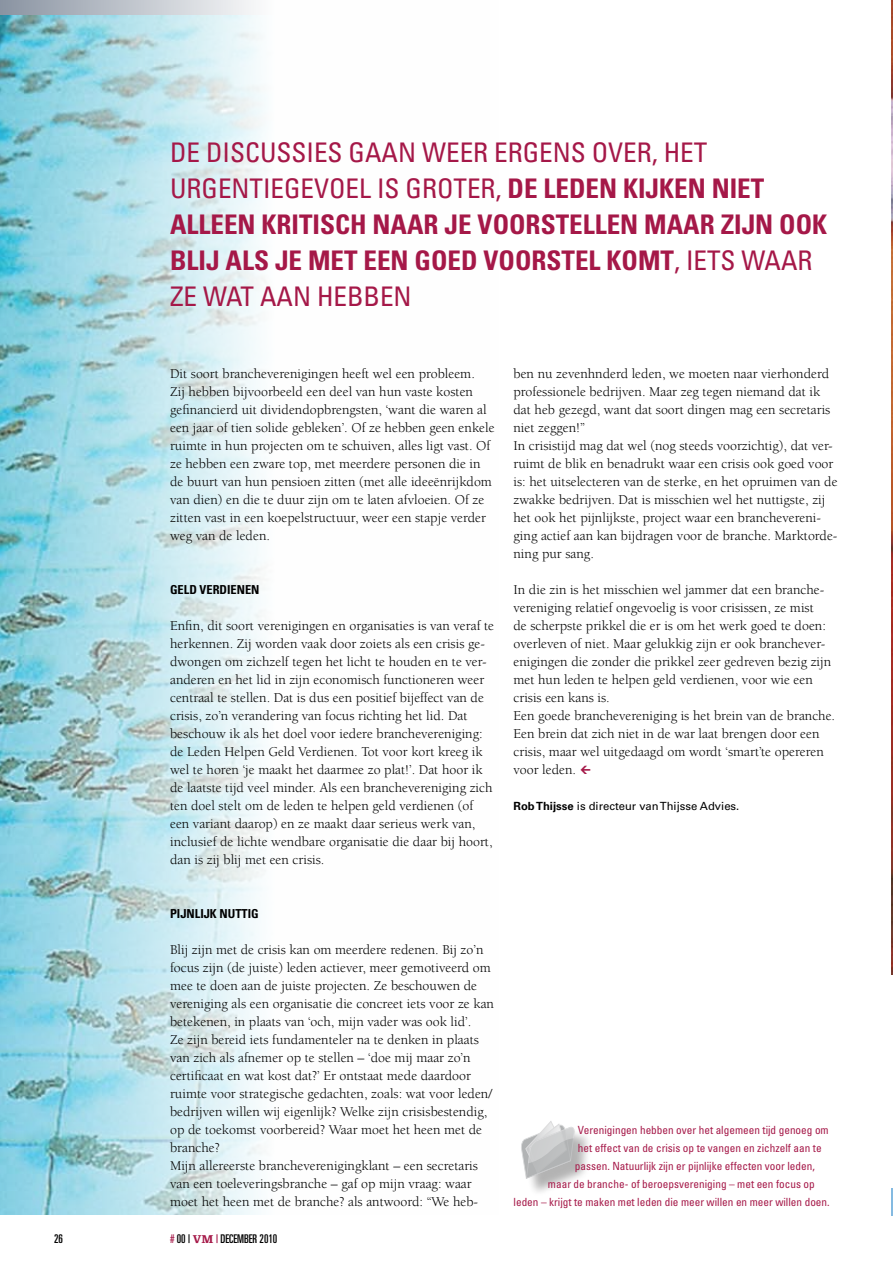
<style>
.page{position:relative;width:893px;height:1263px;background:#fff}
.page>*{position:absolute;margin:0;border:0;box-sizing:border-box;transform-origin:0 0}
.t1{font:700 condensed 27px "Univers";color:#a51848}
.t2{font:condensed 27px "Univers";color:#a51848}
.t3{font:13.8px/18px "Berkeley";color:#000}
.t4{font:700 condensed 12.3px "Univers";color:#000}
.t5{font:ultra-condensed 12px "Univers";color:#000}
.t6{font:condensed 11.25px "Univers";color:#a51848}
.t7{font:500 11.25px "Univers CE";color:#000}
.s1{font-weight:400}
.s2{color:#a51848}
.s3{font-family:"Egyptienne F";font-weight:900;font-stretch:normal;color:#a51848}
.s4{font-family:"Univers";font-weight:700}
</style>
<div class="page">
<img style="left:0;top:16px;width:265px;height:1198px">
<div style="left:523px;top:1123px;width:69px;height:72px;background:#000;opacity:.3"></div>
<svg style="left:521px;top:1121px;width:54px;height:58px"></svg>
<img style="left:892px;top:1px;width:1px;height:973px">
<svg style="left:892px;top:1188px;width:1px;height:28px"></svg>
<h1 class="t2" style="left:170px;top:135px;width:51px">De discussies</h1>
<h1 class="t2" style="left:349px;top:135px;width:17px">gaan</h1>
<h1 class="t2" style="left:422px;top:135px;width:18px">weer</h1>
<h1 class="t2" style="left:494px;top:135px;width:16px">ergens</h1>
<h1 class="t2" style="left:592px;top:135px;width:16px">over</h1>
<h1 class="t2" style="left:652px;top:135px;width:27px">, het</h1>
<h1 class="t2" style="left:170px;top:171px;width:16px">urgentiegevoel</h1>
<h1 class="t2" style="left:377px;top:171px;width:44px">is groter</h1>
<h1 class="t1" style="left:496px;top:172px;width:264px"><span class="s1">,</span> DE LEDEN KIJKEN NIET</h1>
<h1 class="t1" style="left:170px;top:208px;width:238px">ALLEEN KRITISCH NAAR</h1>
<h1 class="t1" style="left:445px;top:208px;width:239px">JE VOORSTELLEN MAAR</h1>
<h1 class="t1" style="left:721px;top:208px;width:108px">ZIJN OOK</h1>
<h1 class="t1" style="left:170px;top:244px;width:529px">BLIJ ALS JE MET EEN GOED VOORSTEL KOMT<span class="s1">, iets</span></h1>
<h1 class="t2" style="left:742px;top:243px;width:19px">waar</h1>
<h1 class="t2" style="left:170px;top:279px;width:51px">ze wat</h1>
<h1 class="t2" style="left:260px;top:279px;width:18px">aan</h1>
<h1 class="t2" style="left:317px;top:279px;width:16px">hebben</h1>
<p class="t3" style="left:170px;top:365px;width:326px">Dit soort brancheverenigingen heeft wel een probleem.<br>Zij hebben bijvoorbeeld een deel van hun vaste kosten gefinancierd uit dividendopbrengsten, ‘want die waren al een jaar of tien solide gebleken’. Of ze hebben geen enkele ruimte in hun projecten om te schuiven, alles ligt vast. Of ze hebben een zware top, met meerdere personen die in de buurt van hun pensioen zitten (met alle ideeënrijkdom van dien) en die te duur zijn om te laten afvloeien. Of ze zitten vast in een koepelstructuur, weer een stapje verder weg van de leden.</p>
<p class="t4" style="left:170px;top:582px;width:91px">GELD VERDIENEN</p>
<p class="t3" style="left:170px;top:617px;width:326px">Enfin, dit soort verenigingen en organisaties is van veraf te herkennen. Zij worden vaak door zoiets als een crisis ge&shy;dwongen om zichzelf tegen het licht te houden en te ver&shy;anderen en het lid in zijn economisch functioneren weer centraal te stellen. Dat is dus een positief bijeffect van de crisis, zo’n verandering van focus richting het lid. Dat beschouw ik als het doel voor iedere branchevereniging: de Leden Helpen Geld Verdienen. Tot voor kort kreeg ik wel te horen ‘je maakt het daarmee zo plat!’. Dat hoor ik de laatste tijd veel minder. Als een branchevereniging zich ten doel stelt om de leden te helpen geld verdienen (of een variant daarop) en ze maakt daar serieus werk van, inclusief de lichte wendbare organisatie die daar bij hoort, dan is zij blij met een crisis.</p>
<p class="t4" style="left:170px;top:906px;width:89px">PIJNLIJK NUTTIG</p>
<p class="t3" style="left:170px;top:941px;width:325px">Blij zijn met de crisis kan om meerdere redenen. Bij zo’n focus zijn (de juiste) leden actiever, meer gemotiveerd om mee te doen aan de juiste projecten. Ze beschouwen de vereniging als een organisatie die concreet iets voor ze kan betekenen, in plaats van ‘och, mijn vader was ook lid’.<br>Ze zijn bereid iets fundamenteler na te denken in plaats van zich als afnemer op te stellen – ‘doe mij maar zo’n certificaat en wat kost dat?’ Er ontstaat mede daardoor ruimte voor strategische gedachten, zoals: wat voor leden/ bedrijven willen wij eigenlijk? Welke zijn crisisbestendig, op de toekomst voorbereid? Waar moet het heen met de branche?<br>Mijn allereerste brancheverenigingklant – een secretaris van een toeleveringsbranche – gaf op mijn vraag: waar moet het heen met de branche? als antwoord: “We heb-</p>
<p class="t5" style="left:54px;top:1232px;width:10px">26</p>
<p class="t5" style="left:170px;top:1232px;width:109px"><span class="s2">#</span> 00 | <span class="s3">vm</span> <span class="s2">|</span> DECEMBER 2010</p>
<p class="t3" style="left:513px;top:365px;width:326px">ben nu zevenhnderd leden, we moeten naar vierhonderd professionele bedrijven. Maar zeg tegen niemand dat ik dat heb gezegd, want dat soort dingen mag een secretaris niet zeggen!”<br>In crisistijd mag dat wel (nog steeds voorzichtig), dat ver&shy;ruimt de blik en benadrukt waar een crisis ook goed voor is: het uitselecteren van de sterke, en het opruimen van de zwakke bedrijven. Dat is misschien wel het nuttigste, zij het ook het pijnlijkste, project waar een branchevereni&shy;ging actief aan kan bijdragen voor de branche. Marktorde&shy;ning pur sang.</p>
<p class="t3" style="left:513px;top:581px;width:323px">In die zin is het misschien wel jammer dat een branche&shy;vereniging relatief ongevoelig is voor crisissen, ze mist<br>de scherpste prikkel die er is om het werk goed te doen: overleven of niet. Maar gelukkig zijn er ook branchever&shy;enigingen die zonder die prikkel zeer gedreven bezig zijn met hun leden te helpen geld verdienen, voor wie een crisis een kans is.<br>Een goede branchevereniging is het brein van de branche.<br>Een brein dat zich niet in de war laat brengen door een crisis, maar wel uitgedaagd om wordt ‘smart’te opereren voor leden.</p>
<p class="t7" style="left:514px;top:799px;width:227px"><span class="s4">Rob Thijsse</span> is directeur van Thijsse Advies.</p>
<p class="t6" style="left:578px;top:1123px;width:252px">Verenigingen hebben over het algemeen tijd genoeg om</p>
<p class="t6" style="left:578px;top:1141px;width:245px">het effect van de crisis op te vangen en zichzelf aan te</p>
<p class="t6" style="left:575px;top:1159px;width:241px">passen. Natuurlijk zijn er pijnlijke effecten voor leden,</p>
<p class="t6" style="left:548px;top:1177px;width:268px">maar de branche- of beroepsvereniging – met een focus op</p>
<p class="t6" style="left:513px;top:1195px;width:318px">leden – krijgt te maken met leden die meer willen en meer willen doen.</p>
</div>
